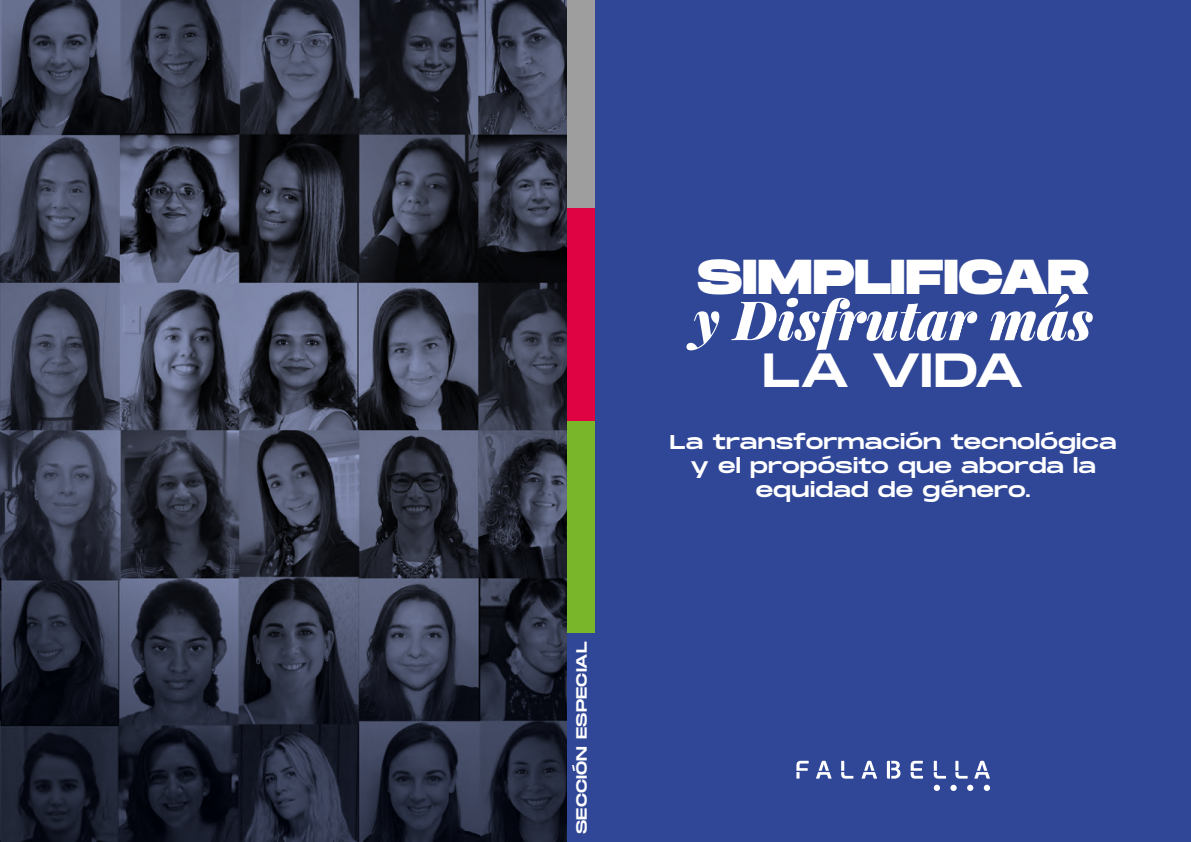
<style>
.page{position:relative;width:1191px;height:842px;background:#fff}
.page>*{position:absolute;margin:0;border:0;box-sizing:border-box;transform-origin:0 0}
.t1{font:italic 900 54.2px "Playfair Display";letter-spacing:-.005em;color:#fff}
.t2{font:800 49px "Monument Extended";letter-spacing:.005em;color:#fff}
.t3{font:47.9px "Monument Extended";letter-spacing:-.015em;color:#fff}
.t4{font:20px/24px "Monument Extended";letter-spacing:.005em;color:#fff;text-align:center}
.t5{font:14.9px "Monument Extended";letter-spacing:.01em;color:#fff}
</style>
<div class="page">
<svg style="left:0;top:0;width:567px;height:842px;background:#333848"></svg>
<div style="left:567px;top:0;width:28px;height:208px;background:#9f9e9e"></div>
<div style="left:567px;top:208px;width:28px;height:213px;background:#e00343"></div>
<div style="left:567px;top:421px;width:28px;height:212px;background:#7ab629"></div>
<div style="left:567px;top:633px;width:28px;height:209px;background:#304697"></div>
<div style="left:595px;top:0;width:595px;height:841px;background:#304697"></div>
<svg style="left:841px;top:761px;width:12px;height:18px"></svg>
<svg style="left:933px;top:761px;width:13px;height:18px"></svg>
<svg style="left:955px;top:761px;width:12px;height:18px"></svg>
<svg style="left:796px;top:761px;width:12px;height:18px"></svg>
<svg style="left:910px;top:761px;width:13px;height:18px"></svg>
<svg style="left:887px;top:761px;width:13px;height:18px"></svg>
<svg style="left:974px;top:761px;width:16px;height:18px"></svg>
<svg style="left:861px;top:761px;width:16px;height:18px"></svg>
<svg style="left:816px;top:761px;width:15px;height:18px"></svg>
<div style="left:933px;top:785px;width:7px;height:6px;background:#fff;border-radius:50%"></div>
<svg style="left:950px;top:785px;width:6px;height:6px"></svg>
<svg style="left:967px;top:785px;width:6px;height:6px"></svg>
<div style="left:983px;top:785px;width:7px;height:6px;background:#fff;border-radius:50%"></div>
<p class="t5" style="left:570px;top:834px;width:194px;rotate:-90deg">SECCIÓN ESPECIAL</p>
<h2 class="t2" style="left:697px;top:241px;width:393px">SIMPLIFICAR</h2>
<h1 class="t1" style="left:693px;top:278px;width:401px">y Disfrutar más</h1>
<h3 class="t3" style="left:762px;top:335px;width:263px">LA VIDA</h3>
<p class="t4" style="left:670px;top:429px;width:448px">La transformación tecnológica y el propósito que aborda la equidad de género.</p>
</div>
